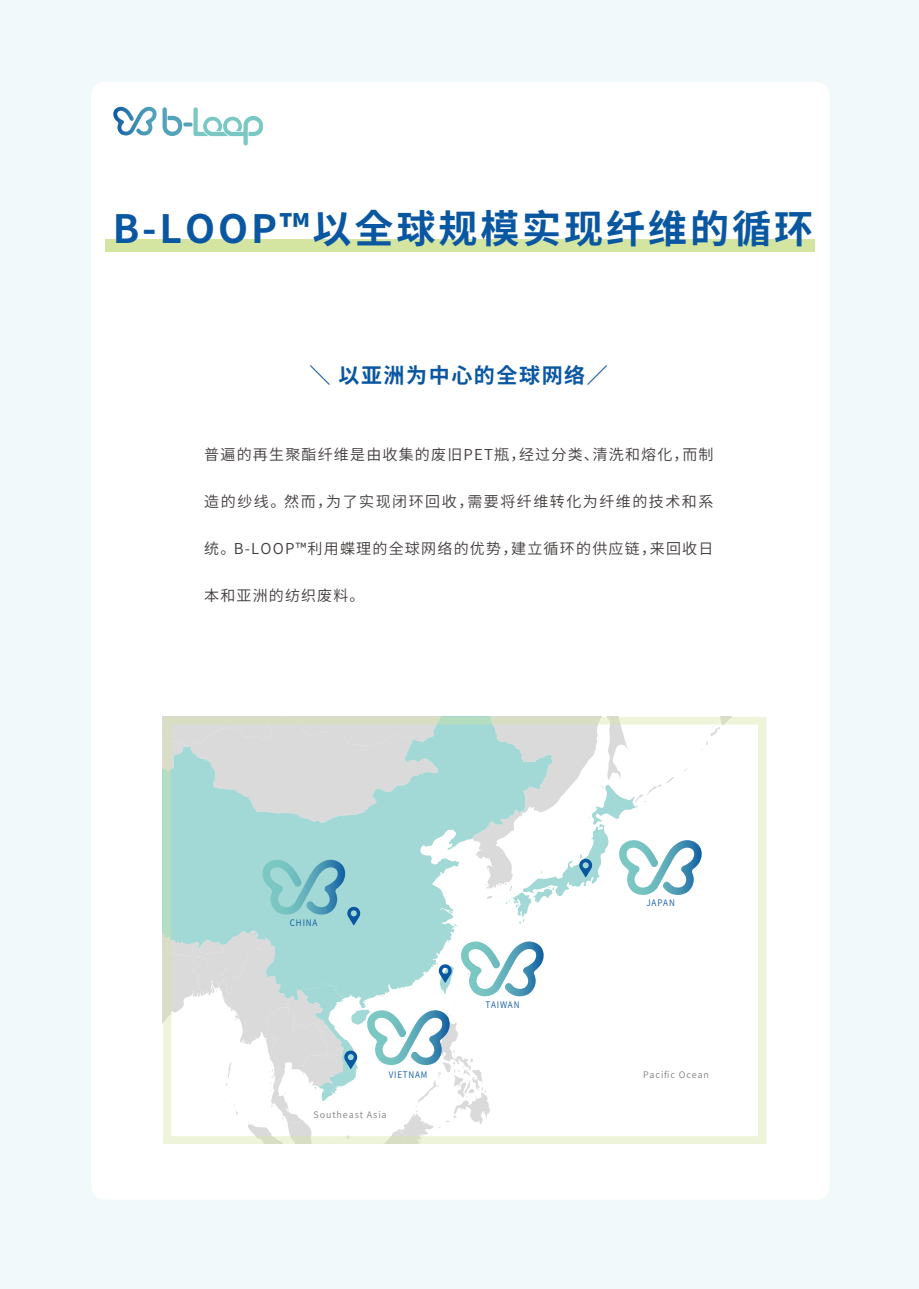
<style>
.page{position:relative;width:919px;height:1289px;background:#fff}
.page>*{position:absolute;margin:0;border:0;box-sizing:border-box;transform-origin:0 0}
.t1{font:700 39px "Noto Sans CJ Kjp";letter-spacing:.075em;color:#0a57a1}
.t2{font:700 21px "Noto Sans CJ Kjp";letter-spacing:.075em;color:#0a57a1}
.t3{font:600 15px "Noto Sans CJ Kjp";letter-spacing:.08em;color:#413d3c}
.t4{font:600 15px "Noto Sans CJ Kjp";letter-spacing:.1em;color:#413d3c}
.t5{font:600 9px "Noto Sans CJ Kjp";letter-spacing:.1em;color:#7f7f80}
.t6{font:600 9px "Noto Sans CJ Kjp";letter-spacing:.1em;color:#0a57a1;scale:.91 1}
</style>
<div class="page">
<div style="left:0;top:0;width:918px;height:1288px;background:#f1f9fb"></div>
<div style="left:91px;top:82px;width:738px;height:1117px;background:#fff;border-radius:13px"></div>
<svg style="left:113px;top:106px;width:150px;height:39px"></svg>
<div style="left:105px;top:239px;width:708px;height:13px;background:#d3e5a1"></div>
<svg style="left:163px;top:716px;width:603px;height:427px"></svg>
<h1 class="t1" style="left:113px;top:207px;width:701px">B-LOOP™以全球规模实现纤维的循环</h1>
<h2 class="t2" style="left:309px;top:363px;width:300px">＼ 以亚洲为中心的全球网络／</h2>
<p class="t3" style="left:204px;top:446px;width:510px">普遍的再生聚酯纤维是由收集的废旧PET瓶，经过分类、清洗和熔化，而制</p>
<p class="t4" style="left:204px;top:493px;width:510px">造的纱线。然而，为了实现闭环回收，需要将纤维转化为纤维的技术和系</p>
<p class="t3" style="left:204px;top:540px;width:510px">统。B-LOOP™利用蝶理的全球网络的优势，建立循环的供应链，来回收日</p>
<p class="t3" style="left:204px;top:587px;width:162px">本和亚洲的纺织废料。</p>
<p class="t6" style="left:290px;top:918px;width:32px">CHINA</p>
<p class="t6" style="left:388px;top:1069px;width:44px">VIETNAM</p>
<p class="t5" style="left:313px;top:1109px;width:75px">Southeast Asia</p>
<p class="t6" style="left:485px;top:1000px;width:39px">TAIWAN</p>
<p class="t6" style="left:646px;top:897px;width:33px">JAPAN</p>
<p class="t5" style="left:643px;top:1069px;width:67px">Pacific Ocean</p>
</div>
